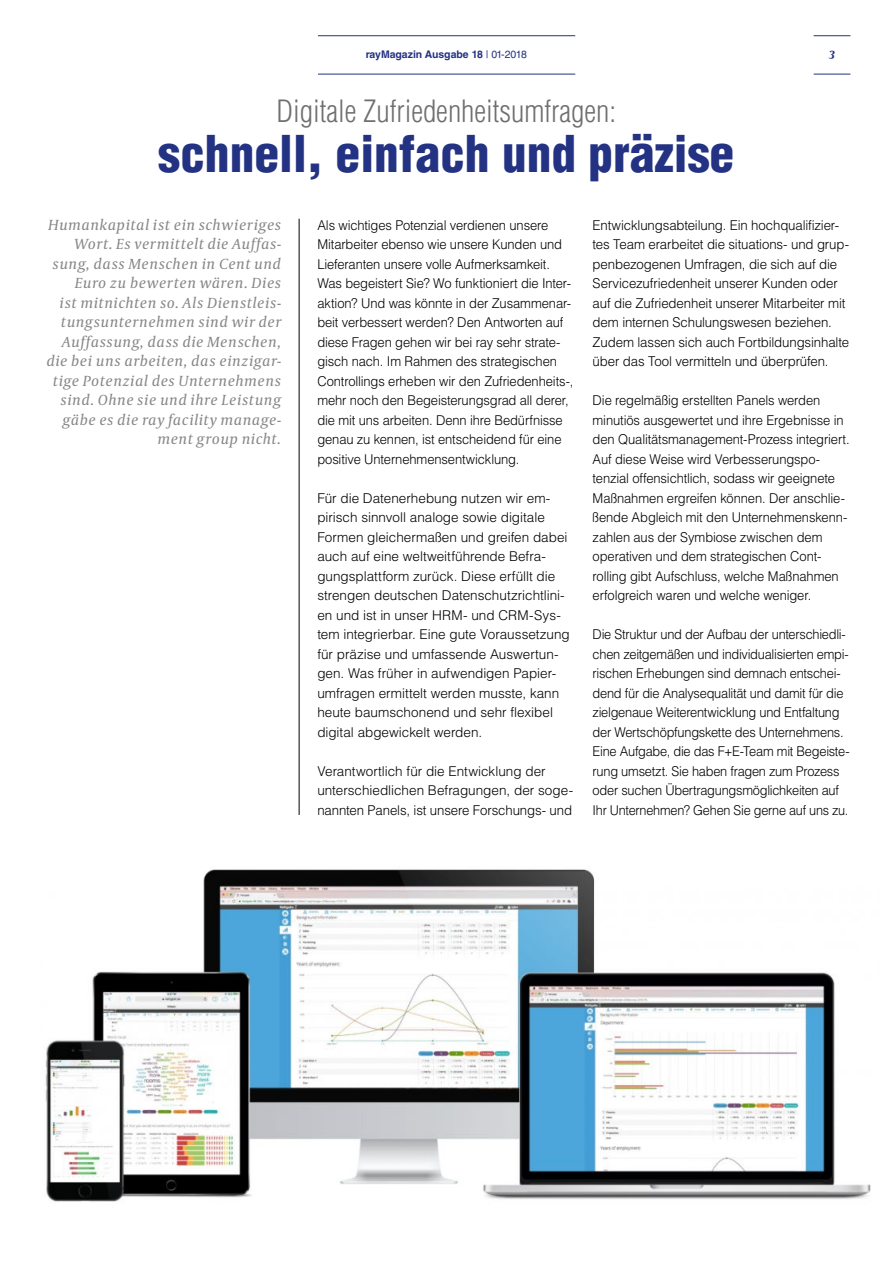
<style>
.page{position:relative;width:893px;height:1263px;background:#fff}
.page>*{position:absolute;margin:0;border:0;box-sizing:border-box;transform-origin:0 0}
.t1{font:900 condensed 49.5px "Helvetica LT Std";color:#233283}
.t2{font:300 condensed 30px "Helvetica LT Std";color:#706f6f}
.t3{font:italic 15px/19.5px "Capitolium News 2";letter-spacing:.03em;color:#878787;text-align:right;scale:1.04 1}
.t4{font:300 13.5px/19.5px "Helvetica LT Std";letter-spacing:-.01em;color:#000;scale:.96 1}
.t5{font:300 13.5px/19.5px "Helvetica LT Std";letter-spacing:-.01em;color:#000}
.t6{font:300 13.5px/19.5px "Helvetica LT Std";letter-spacing:-.01em;color:#000;scale:.95 1}
.t7{font:italic 700 12px "Capitolium News 2";color:#233283}
.t8{font:700 10.5px "Helvetica LT Std";color:#233283}
.s1{font-weight:400}
</style>
<div class="page">
<img style="left:45px;top:869px;width:826px;height:333px">
<hr style="left:299px;top:219px;width:1px;height:596px;background:#000">
<hr style="left:318px;top:74px;width:257px;height:1px;background:#233283">
<hr style="left:318px;top:35px;width:257px;height:1px;background:#233283">
<hr style="left:814px;top:74px;width:36px;height:1px;background:#233283">
<hr style="left:814px;top:35px;width:36px;height:1px;background:#233283">
<p class="t8" style="left:366px;top:48px;width:163px">rayMagazin Ausgabe 18 <span class="s1">| 01-2018</span></p>
<p class="t7" style="left:829px;top:45px;width:7px">3</p>
<h2 class="t2" style="left:276px;top:93px;width:341px">Digitale Zufriedenheitsumfragen:</h2>
<h1 class="t1" style="left:158px;top:122px;width:578px">schnell, einfach und präzise</h1>
<p class="t4" style="left:317px;top:215px;width:268px">Als wichtiges Potenzial verdienen unsere Mitarbeiter ebenso wie unsere Kunden und Lieferanten unsere volle Aufmerksamkeit.<br>Was begeistert Sie? Wo funktioniert die Inter&shy;aktion? Und was könnte in der Zusammenar&shy;beit verbessert werden? Den Antworten auf diese Fragen gehen wir bei ray sehr strate&shy;gisch nach. Im Rahmen des strategischen Controllings erheben wir den Zufriedenheits-, mehr noch den Begeisterungsgrad all derer, die mit uns arbeiten. Denn ihre Bedürfnisse genau zu kennen, ist entscheidend für eine positive Unternehmensentwicklung.</p>
<p class="t5" style="left:317px;top:488px;width:254px">Für die Datenerhebung nutzen wir em&shy;pirisch sinnvoll analoge sowie digitale Formen gleichermaßen und greifen dabei auch auf eine weltweitführende Befra&shy;gungsplattform zurück. Diese erfüllt die strengen deutschen Datenschutzrichtlini&shy;en und ist in unser HRM- und CRM-Sys&shy;tem integrierbar. Eine gute Voraussetzung für präzise und umfassende Auswertun&shy;gen. Was früher in aufwendigen Papier&shy;umfragen ermittelt werden musste, kann heute baumschonend und sehr flexibel digital abgewickelt werden.</p>
<p class="t5" style="left:317px;top:761px;width:257px">Verantwortlich für die Entwicklung der unterschiedlichen Befragungen, der soge&shy;nannten Panels, ist unsere Forschungs- und</p>
<p class="t3" style="left:47px;top:214px;width:227px">Humankapital ist ein schwieriges<br>Wort. Es vermittelt die Auffas&shy;sung, dass Menschen in Cent und<br>Euro zu bewerten wären. Dies<br>ist mitnichten so. Als Dienstleis&shy;tungsunternehmen sind wir der<br>Auffassung, dass die Menschen, die bei uns arbeiten, das einzigar&shy;tige Potenzial des Unternehmens sind. Ohne sie und ihre Leistung gäbe es die ray facility manage&shy;ment group nicht.</p>
<p class="t5" style="left:593px;top:215px;width:258px">Entwicklungsabteilung. Ein hochqualifizier&shy;tes Team erarbeitet die situations- und grup&shy;penbezogenen Umfragen, die sich auf die Servicezufriedenheit unserer Kunden oder auf die Zufriedenheit unserer Mitarbeiter mit dem internen Schulungswesen beziehen.<br>Zudem lassen sich auch Fortbildungsinhalte über das Tool vermitteln und überprüfen.</p>
<p class="t4" style="left:593px;top:390px;width:269px">Die regelmäßig erstellten Panels werden minutiös ausgewertet und ihre Ergebnisse in den Qualitätsmanagement-Prozess integriert.<br>Auf diese Weise wird Verbesserungspo&shy;tenzial offensichtlich, sodass wir geeignete Maßnahmen ergreifen können. Der anschlie&shy;ßende Abgleich mit den Unternehmenskenn&shy;zahlen aus der Symbiose zwischen dem operativen und dem strategischen Cont&shy;rolling gibt Aufschluss, welche Maßnahmen erfolgreich waren und welche weniger.</p>
<p class="t6" style="left:593px;top:624px;width:272px">Die Struktur und der Aufbau der unterschiedli&shy;chen zeitgemäßen und individualisierten empi&shy;rischen Erhebungen sind demnach entschei&shy;dend für die Analysequalität und damit für die zielgenaue Weiterentwicklung und Entfaltung der Wertschöpfungskette des Unternehmens.<br>Eine Aufgabe, die das F+E-Team mit Begeiste&shy;rung umsetzt. Sie haben fragen zum Prozess oder suchen Übertragungsmöglichkeiten auf Ihr Unternehmen? Gehen Sie gerne auf uns zu.</p>
</div>
